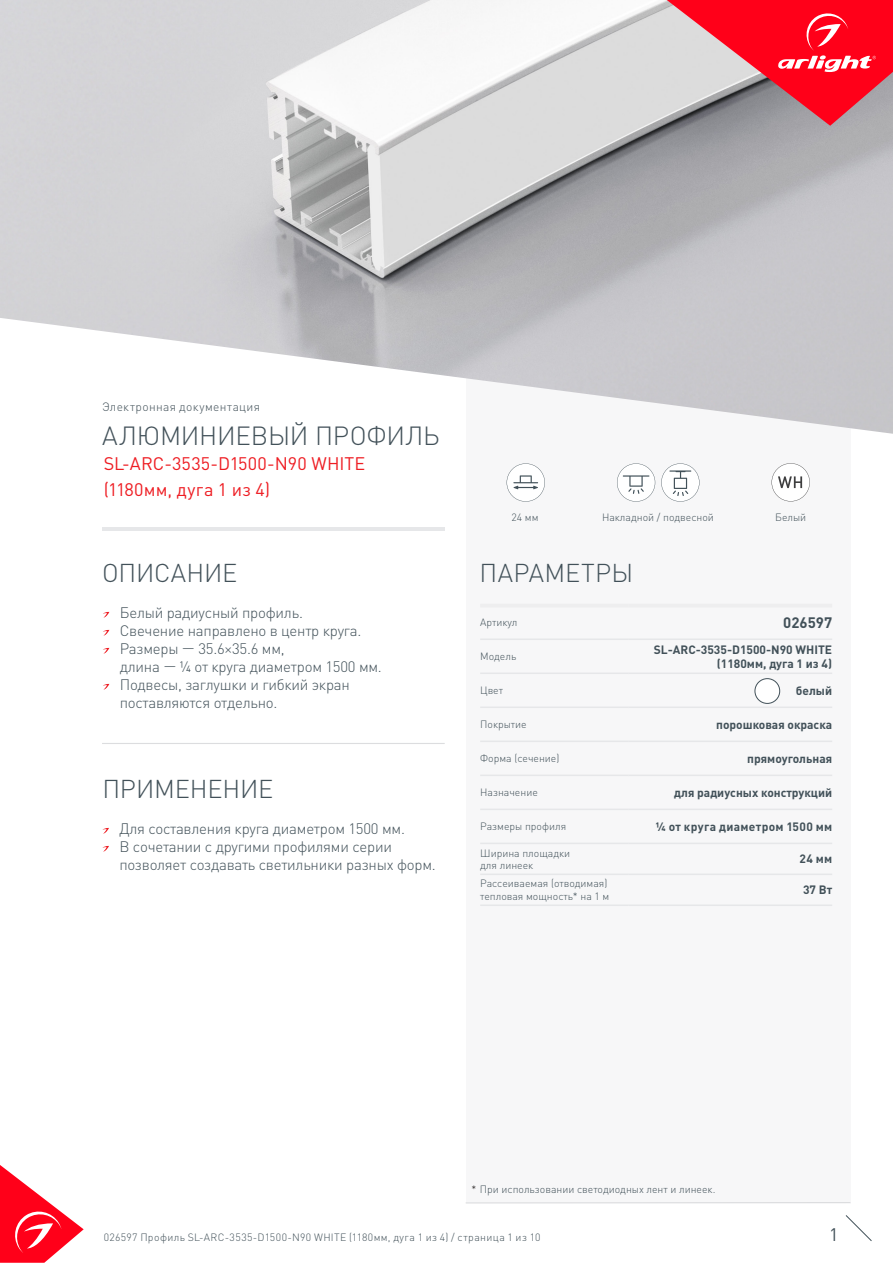
<style>
.page{position:relative;width:893px;height:1263px;background:#fff}
.page>*{position:absolute;margin:0;border:0;box-sizing:border-box;transform-origin:0 0}
.t1{font:300 25.95px "DIN Pro";letter-spacing:-.01em;color:#425159}
.t2{font:300 25.5px "DIN Pro";letter-spacing:-.005em;color:#425159}
.t3{font:300 25.5px "DIN Pro";letter-spacing:.015em;color:#425159}
.t4{font:18px/25.5px "DIN Pro";letter-spacing:.01em;color:#ee1d23}
.t5{font:18px "DIN Pro";color:#425159}
.t6{font:300 15px/18px "DIN Pro";letter-spacing:-.015em;color:#425159}
.t7{font:700 15px "DIN Pro";color:#425159}
.t8{font:700 12px/14.4px "DIN Pro";color:#425159;text-align:right}
.t9{font:700 12px "DIN Pro";letter-spacing:.025em;color:#425159}
.t10{font:300 12px "DIN Pro";letter-spacing:.03em;color:#425159}
.t11{font:300 10.5px/12.6px "DIN Pro";color:#425159}
.t12{font:300 10.5px "DIN Pro";letter-spacing:.04em;color:#425159}
.s1{color:#231f20}
</style>
<div class="page">
<svg style="left:0;top:1165px;width:84px;height:98px"></svg>
<svg style="left:845px;top:1215px;width:27px;height:26px"></svg>
<div style="left:466px;top:257px;width:384px;height:946px;background:#f7f7f8"></div>
<img style="left:0;top:0;width:893px;height:434px">
<hr style="left:480px;top:604px;width:148px;height:3px;background:#eeeeef">
<hr style="left:628px;top:604px;width:204px;height:3px;background:#eeeeef">
<hr style="left:480px;top:638px;width:148px;height:2px;background:#e6e7e9">
<hr style="left:628px;top:638px;width:204px;height:2px;background:#e6e7e9">
<hr style="left:480px;top:672px;width:148px;height:2px;background:#e6e7e9">
<hr style="left:628px;top:672px;width:204px;height:2px;background:#e6e7e9">
<hr style="left:480px;top:706px;width:148px;height:2px;background:#e6e7e9">
<hr style="left:628px;top:706px;width:204px;height:2px;background:#e6e7e9">
<hr style="left:480px;top:740px;width:148px;height:2px;background:#e6e7e9">
<hr style="left:628px;top:740px;width:204px;height:2px;background:#e6e7e9">
<hr style="left:480px;top:775px;width:148px;height:1px;background:#e6e7e9">
<hr style="left:628px;top:775px;width:204px;height:1px;background:#e6e7e9">
<hr style="left:480px;top:809px;width:148px;height:1px;background:#e6e7e9">
<hr style="left:628px;top:809px;width:204px;height:1px;background:#e6e7e9">
<hr style="left:480px;top:843px;width:148px;height:1px;background:#e6e7e9">
<hr style="left:628px;top:843px;width:204px;height:1px;background:#e6e7e9">
<hr style="left:480px;top:873px;width:148px;height:2px;background:#e6e7e9">
<hr style="left:628px;top:873px;width:204px;height:2px;background:#e6e7e9">
<hr style="left:480px;top:904px;width:148px;height:2px;background:#e6e7e9">
<hr style="left:628px;top:904px;width:204px;height:2px;background:#e6e7e9">
<hr style="left:466px;top:1202px;width:384px;height:1px;background:#dcdddf">
<svg style="left:667px;top:0;width:226px;height:126px;background:#de5362"></svg>
<svg style="left:103px;top:612px;width:6px;height:6px"></svg>
<svg style="left:103px;top:630px;width:6px;height:6px"></svg>
<svg style="left:103px;top:648px;width:6px;height:6px"></svg>
<svg style="left:103px;top:684px;width:6px;height:6px"></svg>
<svg style="left:102px;top:828px;width:7px;height:6px"></svg>
<svg style="left:102px;top:846px;width:7px;height:6px"></svg>
<hr style="left:102px;top:743px;width:343px;height:1px;background:#dcdddf">
<div style="left:755px;top:679px;width:25px;height:24px;background:#fff;border-radius:50%"></div>
<div style="left:755px;top:678px;width:25px;height:26px;border:1px solid #425159;border-radius:50%"></div>
<svg style="left:507px;top:463px;width:38px;height:39px"></svg>
<svg style="left:772px;top:463px;width:38px;height:38px"></svg>
<svg style="left:617px;top:463px;width:38px;height:39px"></svg>
<svg style="left:661px;top:463px;width:38px;height:39px"></svg>
<hr style="left:102px;top:527px;width:342px;height:3px;background:#e6e7e9">
<p class="t10" style="left:102px;top:398px;width:160px">Электронная документация</p>
<p class="t1" style="left:102px;top:418px;width:339px">АЛЮМИНИЕВЫЙ ПРОФИЛЬ</p>
<p class="t4" style="left:104px;top:450px;width:263px">SL-ARC-3535-D1500-N90 WHITE (1180мм, дуга 1 из 4)</p>
<p class="t11" style="left:511px;top:510px;width:29px">24 мм</p>
<p class="t11" style="left:602px;top:510px;width:113px">Накладной / подвесной</p>
<p class="t11" style="left:775px;top:510px;width:33px">Белый</p>
<p class="t2" style="left:102px;top:555px;width:137px">ОПИСАНИЕ</p>
<p class="t3" style="left:479px;top:555px;width:155px">ПАРАМЕТРЫ</p>
<p class="t6" style="left:120px;top:602px;width:185px">Белый радиусный профиль.</p>
<p class="t6" style="left:120px;top:620px;width:243px">Свечение направлено в центр круга.</p>
<p class="t6" style="left:120px;top:638px;width:264px">Размеры — 35.6×35.6 мм,<br>длина — 1/4 от круга диаметром 1500 мм.</p>
<p class="t6" style="left:120px;top:674px;width:232px">Подвесы, заглушки и гибкий экран поставляются отдельно.</p>
<p class="t2" style="left:102px;top:771px;width:172px">ПРИМЕНЕНИЕ</p>
<p class="t6" style="left:119px;top:818px;width:287px">Для составления круга диаметром 1500 мм.</p>
<p class="t6" style="left:119px;top:836px;width:318px">В сочетании с другими профилями серии позволяет создавать светильники разных форм.</p>
<p class="t11" style="left:480px;top:616px;width:39px">Артикул</p>
<p class="t7" style="left:783px;top:612px;width:50px">026597</p>
<p class="t11" style="left:480px;top:650px;width:38px">Модель</p>
<p class="t8" style="left:654px;top:642px;width:180px">SL-ARC-3535-D1500-N90 WHITE (1180мм, дуга 1 из 4)</p>
<p class="t11" style="left:480px;top:684px;width:24px">Цвет</p>
<p class="t8" style="left:796px;top:683px;width:38px">белый</p>
<p class="t11" style="left:480px;top:718px;width:48px">Покрытие</p>
<p class="t8" style="left:716px;top:717px;width:117px">порошковая окраска</p>
<p class="t11" style="left:480px;top:752px;width:81px">Форма (сечение)</p>
<p class="t8" style="left:747px;top:751px;width:86px">прямоугольная</p>
<p class="t11" style="left:480px;top:786px;width:59px">Назначение</p>
<p class="t8" style="left:674px;top:785px;width:159px">для радиусных конструкций</p>
<p class="t11" style="left:480px;top:820px;width:87px">Размеры профиля</p>
<p class="t9" style="left:656px;top:818px;width:178px">1/4 от круга диаметром 1500 мм</p>
<p class="t11" style="left:480px;top:846px;width:92px">Ширина площадки для линеек</p>
<p class="t8" style="left:799px;top:851px;width:34px">24 мм</p>
<p class="t11" style="left:480px;top:877px;width:131px">Рассеиваемая (отводимая) тепловая мощность* на 1 м</p>
<p class="t8" style="left:803px;top:882px;width:31px">37 Вт</p>
<p class="t11" style="left:471px;top:1183px;width:246px"><span class="s1">*</span> При использовании светодиодных лент и линеек.</p>
<p class="t12" style="left:104px;top:1230px;width:438px">026597 Профиль SL-ARC-3535-D1500-N90 WHITE (1180мм, дуга 1 из 4) / страница 1 из 10</p>
<p class="t5" style="left:829px;top:1222px;width:11px">1</p>
</div>
